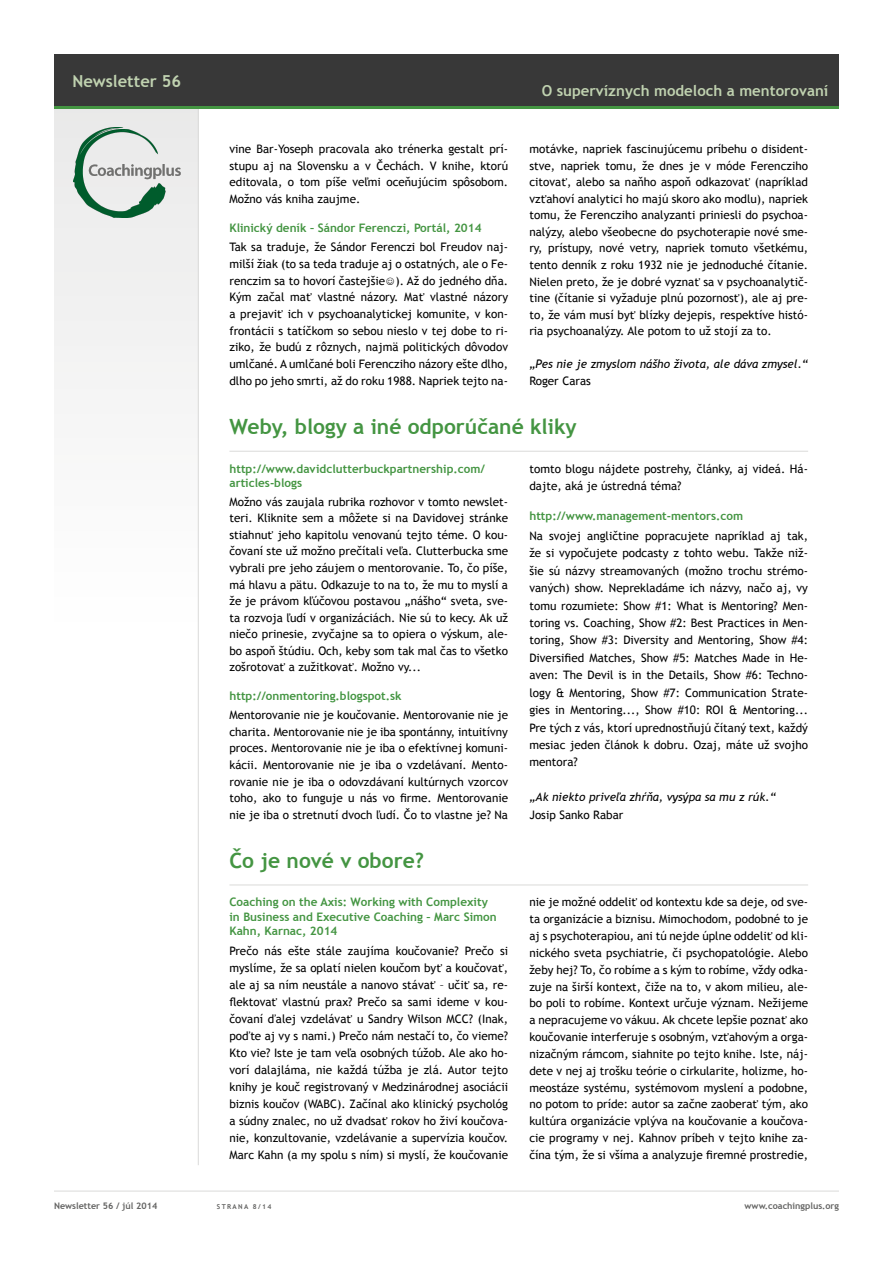
<style>
.page{position:relative;width:893px;height:1263px;background:#fff}
.page>*{position:absolute;margin:0;border:0;box-sizing:border-box;transform-origin:0 0}
.t1{font:700 21px "Trebuchet MS";color:#449542}
.t2{font:700 16.5px "Trebuchet MS";color:#c0d2b0}
.t3{font:700 15px "Trebuchet MS";color:#c0d2b0}
.t4{font:11.7px/16.5px "Trebuchet MS";color:#000;text-align:justify}
.t5{font:700 11.7px/14.5px "Trebuchet MS";color:#449542}
.t6{font:italic 11.7px "Trebuchet MS";color:#000}
.t7{font:700 9px "Trebuchet MS";color:#636362}
.t8{font:700 6.75px "Trebuchet MS";letter-spacing:.2em;color:#636362}
</style>
<div class="page">
<div style="left:54px;top:106px;width:145px;height:525px;background:#f5f5f5"></div>
<hr style="left:54px;top:1191px;width:785px;height:1px;background:#dadad9">
<hr style="left:198px;top:108px;width:1px;height:1057px;background:#dadad9">
<div style="left:54px;top:54px;width:785px;height:53px;background:#383838"></div>
<hr style="left:54px;top:106px;width:785px;height:3px;background:#449542">
<img style="left:74px;top:127px;width:106px;height:91px">
<hr style="left:229px;top:451px;width:579px;height:1px;background:#dadad9">
<hr style="left:229px;top:885px;width:579px;height:1px;background:#dadad9">
<h2 class="t2" style="left:72px;top:70px;width:110px">Newsletter 56</h2>
<p class="t4" style="left:229px;top:141px;width:280px">vine Bar-Yoseph pracovala ako trénerka gestalt prí&shy;stupu aj na Slovensku a v Čechách. V knihe, ktorú editovala, o tom píše veľmi oceňujúcim spôsobom.<br>Možno vás kniha zaujme.</p>
<p class="t5" style="left:229px;top:221px;width:254px">Klinický deník – Sándor Ferenczi, Portál, 2014</p>
<p class="t4" style="left:229px;top:239px;width:280px">Tak sa traduje, že Sándor Ferenczi bol Freudov naj&shy;milší žiak (to sa teda traduje aj o ostatných, ale o Fe&shy;renczim sa to hovorí častejšie☺). Až do jedného dňa.<br>Kým začal mať vlastné názory. Mať vlastné názory a prejaviť ich v psychoanalytickej komunite, v kon&shy;frontácii s tatíčkom so sebou nieslo v tej dobe to ri&shy;ziko, že budú z rôznych, najmä politických dôvodov umlčané. A umlčané boli Ferencziho názory ešte dlho, dlho po jeho smrti, až do roku 1988. Napriek tejto na-</p>
<p class="t3" style="left:542px;top:81px;width:288px">O supervíznych modeloch a mentorovaní</p>
<p class="t4" style="left:529px;top:141px;width:280px">motávke, napriek fascinujúcemu príbehu o disident&shy;stve, napriek tomu, že dnes je v móde Ferencziho citovať, alebo sa naňho aspoň odkazovať (napríklad vzťahoví analytici ho majú skoro ako modlu), napriek tomu, že Ferencziho analyzanti priniesli do psychoa&shy;nalýzy, alebo všeobecne do psychoterapie nové sme&shy;ry, prístupy, nové vetry, napriek tomuto všetkému, tento denník z roku 1932 nie je jednoduché čítanie.<br>Nielen preto, že je dobré vyznať sa v psychoanalytič&shy;tine (čítanie si vyžaduje plnú pozornosť), ale aj pre&shy;to, že vám musí byť blízky dejepis, respektíve histó&shy;ria psychoanalýzy. Ale potom to už stojí za to.</p>
<p class="t6" style="left:529px;top:357px;width:280px">„Pes nie je zmyslom nášho života, ale dáva zmysel.“</p>
<p class="t4" style="left:529px;top:373px;width:63px">Roger Caras</p>
<h1 class="t1" style="left:229px;top:413px;width:349px">Weby, blogy a iné odporúčané kliky</h1>
<p class="t5" style="left:229px;top:461px;width:257px;line-height:14.1px">http://www.davidclutterbuckpartnership.com/ articles-blogs</p>
<p class="t4" style="left:229px;top:494px;width:280px">Možno vás zaujala rubrika rozhovor v tomto newslet&shy;teri. Kliknite sem a môžete si na Davidovej stránke stiahnuť jeho kapitolu venovanú tejto téme. O kou&shy;čovaní ste už možno prečítali veľa. Clutterbucka sme vybrali pre jeho záujem o mentorovanie. To, čo píše, má hlavu a pätu. Odkazuje to na to, že mu to myslí a že je právom kľúčovou postavou „nášho“ sveta, sve&shy;ta rozvoja ľudí v organizáciách. Nie sú to kecy. Ak už niečo prinesie, zvyčajne sa to opiera o výskum, ale&shy;bo aspoň štúdiu. Och, keby som tak mal čas to všetko zošrotovať a zužitkovať. Možno vy...</p>
<p class="t5" style="left:229px;top:689px;width:174px">http://onmentoring.blogspot.sk</p>
<p class="t4" style="left:229px;top:707px;width:280px">Mentorovanie nie je koučovanie. Mentorovanie nie je charita. Mentorovanie nie je iba spontánny, intuitívny proces. Mentorovanie nie je iba o efektívnej komuni&shy;kácii. Mentorovanie nie je iba o vzdelávaní. Mento&shy;rovanie nie je iba o odovzdávaní kultúrnych vzorcov toho, ako to funguje u nás vo firme. Mentorovanie nie je iba o stretnutí dvoch ľudí. Čo to vlastne je? Na</p>
<p class="t4" style="left:529px;top:460px;width:280px;line-height:17.4px">tomto blogu nájdete postrehy, články, aj videá. Há&shy;dajte, aká je ústredná téma?</p>
<p class="t5" style="left:529px;top:508px;width:215px">http://www.management-mentors.com</p>
<p class="t4" style="left:529px;top:527px;width:280px;line-height:17.4px">Na svojej angličtine popracujete napríklad aj tak, že si vypočujete podcasty z tohto webu. Takže niž&shy;šie sú názvy streamovaných (možno trochu strémo&shy;vaných) show. Neprekladáme ich názvy, načo aj, vy tomu rozumiete: Show #1: What is Mentoring? Men&shy;toring vs. Coaching, Show #2: Best Practices in Men&shy;toring, Show #3: Diversity and Mentoring, Show #4:<br>Diversified Matches, Show #5: Matches Made in He&shy;aven: The Devil is in the Details, Show #6: Techno&shy;logy &amp; Mentoring, Show #7: Communication Strate&shy;gies in Mentoring..., Show #10: ROI &amp; Mentoring...<br>Pre tých z vás, ktorí uprednostňujú čítaný text, každý mesiac jeden článok k dobru. Ozaj, máte už svojho mentora?</p>
<p class="t6" style="left:529px;top:790px;width:248px">„Ak niekto priveľa zhŕňa, vysýpa sa mu z rúk.“</p>
<p class="t4" style="left:529px;top:806px;width:95px">Josip Sanko Rabar</p>
<h1 class="t1" style="left:229px;top:847px;width:196px">Čo je nové v obore?</h1>
<p class="t5" style="left:229px;top:895px;width:269px">Coaching on the Axis: Working with Complexity in Business and Executive Coaching – Marc Simon<br>Kahn, Karnac, 2014</p>
<p class="t4" style="left:229px;top:942px;width:280px;line-height:17px">Prečo nás ešte stále zaujíma koučovanie? Prečo si myslíme, že sa oplatí nielen koučom byť a koučovať, ale aj sa ním neustále a nanovo stávať – učiť sa, re&shy;flektovať vlastnú prax? Prečo sa sami ideme v kou&shy;čovaní ďalej vzdelávať u Sandry Wilson MCC? (Inak, poďte aj vy s nami.) Prečo nám nestačí to, čo vieme?<br>Kto vie? Iste je tam veľa osobných túžob. Ale ako ho&shy;vorí dalajláma, nie každá túžba je zlá. Autor tejto knihy je kouč registrovaný v Medzinárodnej asociácii biznis koučov (WABC). Začínal ako klinický psychológ a súdny znalec, no už dvadsať rokov ho živí koučova&shy;nie, konzultovanie, vzdelávanie a supervízia koučov.<br>Marc Kahn (a my spolu s ním) si myslí, že koučovanie</p>
<p class="t4" style="left:529px;top:894px;width:280px">nie je možné oddeliť od kontextu kde sa deje, od sve&shy;ta organizácie a biznisu. Mimochodom, podobné to je aj s psychoterapiou, ani tú nejde úplne oddeliť od kli&shy;nického sveta psychiatrie, či psychopatológie. Alebo žeby hej? To, čo robíme a s kým to robíme, vždy odka&shy;zuje na širší kontext, čiže na to, v akom milieu, ale&shy;bo poli to robíme. Kontext určuje význam. Nežijeme a nepracujeme vo vákuu. Ak chcete lepšie poznať ako koučovanie interferuje s osobným, vzťahovým a orga&shy;nizačným rámcom, siahnite po tejto knihe. Iste, náj&shy;dete v nej aj trošku teórie o cirkularite, holizme, ho&shy;meostáze systému, systémovom myslení a podobne, no potom to príde: autor sa začne zaoberať tým, ako kultúra organizácie vplýva na koučovanie a koučova&shy;cie programy v nej. Kahnov príbeh v tejto knihe za&shy;čína tým, že si všíma a analyzuje firemné prostredie,</p>
<p class="t7" style="left:54px;top:1200px;width:105px">Newsletter 56 / júl 2014</p>
<p class="t8" style="left:217px;top:1202px;width:56px">strana 8/14</p>
<p class="t7" style="left:745px;top:1200px;width:96px">www.coachingplus.org</p>
</div>
